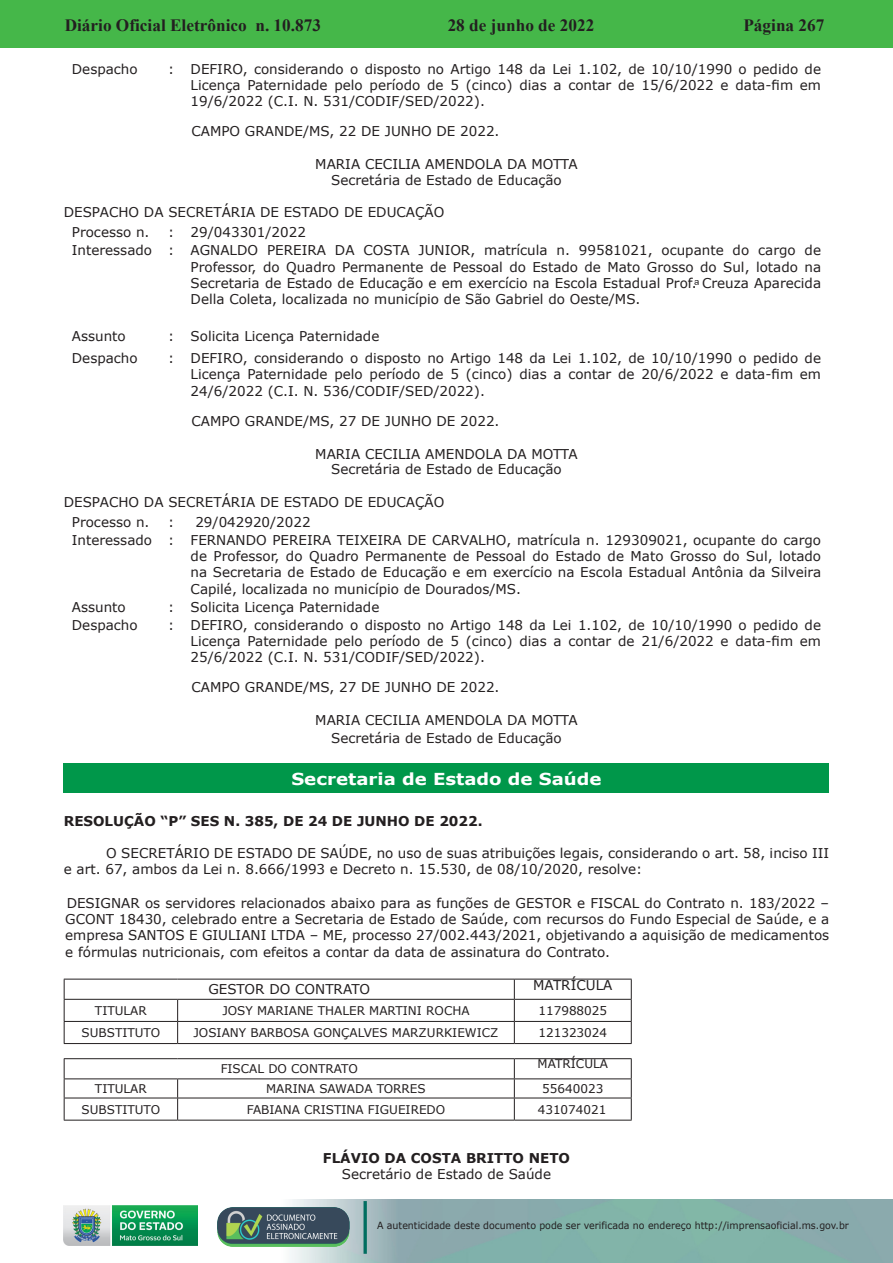
<style>
.page{position:relative;width:893px;height:1263px;background:#fff}
.page>*{position:absolute;margin:0;border:0;box-sizing:border-box;transform-origin:0 0}
.t1{font:700 17.25px "Times New Roman";color:#231f20}
.Atos_Pessoal_Executi{font:700 16.5px "Verdana";color:#fff;scale:1.1 1}
.Normal_wrd_131{font:13.5px/16.2px "Verdana";color:#231f20;text-align:justify}
.Normal_wrd_50{font:13.5px/16.2px "Verdana";color:#231f20}
.Cabeçalho_wrd_3{font:700 13.5px "Verdana";color:#231f20}
.Normal_wrd_50-2{font:700 13.5px "Verdana";color:#231f20}
.Normal_wrd_50-3{font:12px "Verdana";color:#231f20}
.Corpo_de_texto_wrd_6{font:12px "Verdana";color:#231f20}
.Table_Paragraph{font:12px "Verdana";color:#231f20}
.t2{font:9.9px "Verdana";color:#231f20;scale:.95 1}
.s1{font-family:"Arial"}
</style>
<div class="page">
<div style="left:0;top:0;width:893px;height:48px;background:#45b749"></div>
<img style="left:63px;top:1199px;width:830px;height:64px">
<img style="left:364px;top:1202px;width:2px;height:51px">
<img style="left:218px;top:1207px;width:132px;height:39px">
<img style="left:64px;top:1205px;width:134px;height:41px">
<div style="left:64px;top:763px;width:765px;height:30px;background:#00974a"></div>
<hr style="left:64px;top:979px;width:114px;height:1px;background:#231f20">
<hr style="left:178px;top:979px;width:336px;height:1px;background:#231f20">
<hr style="left:514px;top:979px;width:118px;height:1px;background:#231f20">
<hr style="left:64px;top:999px;width:114px;height:1px;background:#231f20">
<hr style="left:178px;top:999px;width:336px;height:1px;background:#231f20">
<hr style="left:514px;top:999px;width:118px;height:1px;background:#231f20">
<hr style="left:64px;top:1021px;width:114px;height:1px;background:#231f20">
<svg style="left:64px;top:979px;width:1px;height:64px"></svg>
<hr style="left:178px;top:1021px;width:336px;height:1px;background:#231f20">
<svg style="left:177px;top:1000px;width:1px;height:43px"></svg>
<hr style="left:514px;top:1021px;width:118px;height:1px;background:#231f20">
<svg style="left:514px;top:979px;width:1px;height:64px"></svg>
<svg style="left:631px;top:979px;width:1px;height:64px"></svg>
<hr style="left:64px;top:1043px;width:114px;height:1px;background:#231f20">
<hr style="left:178px;top:1043px;width:336px;height:1px;background:#231f20">
<hr style="left:514px;top:1043px;width:118px;height:1px;background:#231f20">
<hr style="left:64px;top:1058px;width:114px;height:1px;background:#231f20">
<hr style="left:178px;top:1058px;width:336px;height:1px;background:#231f20">
<hr style="left:514px;top:1058px;width:118px;height:1px;background:#231f20">
<hr style="left:64px;top:1078px;width:114px;height:1px;background:#231f20">
<hr style="left:178px;top:1078px;width:336px;height:1px;background:#231f20">
<hr style="left:514px;top:1078px;width:118px;height:1px;background:#231f20">
<hr style="left:64px;top:1098px;width:114px;height:1px;background:#231f20">
<svg style="left:64px;top:1059px;width:1px;height:61px"></svg>
<hr style="left:178px;top:1098px;width:336px;height:1px;background:#231f20">
<svg style="left:177px;top:1079px;width:1px;height:41px"></svg>
<hr style="left:514px;top:1098px;width:118px;height:1px;background:#231f20">
<svg style="left:514px;top:1059px;width:1px;height:61px"></svg>
<svg style="left:631px;top:1059px;width:1px;height:61px"></svg>
<hr style="left:64px;top:1120px;width:114px;height:1px;background:#231f20">
<hr style="left:178px;top:1120px;width:336px;height:1px;background:#231f20">
<hr style="left:514px;top:1120px;width:118px;height:1px;background:#231f20">
<p class="t1" style="left:65px;top:13px;width:258px">Diário Oficial Eletrônico n. 10.873</p>
<p class="t1" style="left:448px;top:13px;width:148px">28 de junho de 2022</p>
<p class="t1" style="left:743px;top:13px;width:82px">Página 267</p>
<p class="Normal_wrd_131" style="left:72px;top:61px;width:67px">Despacho</p>
<p class="Normal_wrd_131" style="left:168px;top:61px;width:8px">:</p>
<p class="Normal_wrd_131" style="left:191px;top:61px;width:632px">DEFIRO, considerando o disposto no Artigo 148 da Lei 1.102, de 10/10/1990 o pedido de Licença Paternidade pelo período de 5 (cinco) dias a contar de 15/6/2022 e data-fim em 19/6/2022 (C.I. N. 531/CODIF/SED/2022).</p>
<p class="Normal_wrd_131" style="left:191px;top:123px;width:310px">CAMPO GRANDE/MS, 22 DE JUNHO DE 2022.</p>
<p class="Normal_wrd_131" style="left:315px;top:156px;width:264px">MARIA CECILIA AMENDOLA DA MOTTA</p>
<p class="Normal_wrd_131" style="left:331px;top:172px;width:232px">Secretária de Estado de Educação</p>
<p class="Normal_wrd_131" style="left:64px;top:204px;width:382px">DESPACHO DA SECRETÁRIA DE ESTADO DE EDUCAÇÃO</p>
<p class="Normal_wrd_131" style="left:72px;top:224px;width:79px">Processo n.</p>
<p class="Normal_wrd_131" style="left:168px;top:224px;width:8px">:</p>
<p class="Normal_wrd_131" style="left:191px;top:224px;width:117px">29/043301/2022</p>
<p class="Normal_wrd_131" style="left:72px;top:242px;width:82px">Interessado</p>
<p class="Normal_wrd_131" style="left:168px;top:242px;width:8px">:</p>
<p class="Normal_wrd_131" style="left:191px;top:242px;width:632px">AGNALDO PEREIRA DA COSTA JUNIOR, matrícula n. 99581021, ocupante do cargo de Professor, do Quadro Permanente de Pessoal do Estado de Mato Grosso do Sul, lotado na Secretaria de Estado de Educação e em exercício na Escola Estadual Prof.<span class="s1">ͣ</span> Creuza Aparecida Della Coleta, localizada no município de São Gabriel do Oeste/MS.</p>
<p class="Normal_wrd_131" style="left:72px;top:327px;width:55px">Assunto</p>
<p class="Normal_wrd_131" style="left:168px;top:327px;width:8px">:</p>
<p class="Normal_wrd_131" style="left:191px;top:327px;width:190px">Solicita Licença Paternidade</p>
<p class="Normal_wrd_131" style="left:72px;top:350px;width:67px">Despacho</p>
<p class="Normal_wrd_131" style="left:168px;top:350px;width:8px">:</p>
<p class="Normal_wrd_131" style="left:191px;top:350px;width:632px">DEFIRO, considerando o disposto no Artigo 148 da Lei 1.102, de 10/10/1990 o pedido de Licença Paternidade pelo período de 5 (cinco) dias a contar de 20/6/2022 e data-fim em 24/6/2022 (C.I. N. 536/CODIF/SED/2022).</p>
<p class="Normal_wrd_131" style="left:191px;top:413px;width:310px">CAMPO GRANDE/MS, 27 DE JUNHO DE 2022.</p>
<p class="Normal_wrd_131" style="left:315px;top:446px;width:264px">MARIA CECILIA AMENDOLA DA MOTTA</p>
<p class="Normal_wrd_131" style="left:331px;top:461px;width:232px">Secretária de Estado de Educação</p>
<p class="Normal_wrd_131" style="left:64px;top:494px;width:382px">DESPACHO DA SECRETÁRIA DE ESTADO DE EDUCAÇÃO</p>
<p class="Normal_wrd_131" style="left:72px;top:514px;width:79px">Processo n.</p>
<p class="Normal_wrd_131" style="left:168px;top:514px;width:8px">:</p>
<p class="Normal_wrd_131" style="left:195px;top:514px;width:117px">29/042920/2022</p>
<p class="Normal_wrd_131" style="left:72px;top:532px;width:82px">Interessado</p>
<p class="Normal_wrd_131" style="left:168px;top:532px;width:8px">:</p>
<p class="Normal_wrd_131" style="left:191px;top:532px;width:632px">FERNANDO PEREIRA TEIXEIRA DE CARVALHO, matrícula n. 129309021, ocupante do cargo de Professor, do Quadro Permanente de Pessoal do Estado de Mato Grosso do Sul, lotado na Secretaria de Estado de Educação e em exercício na Escola Estadual Antônia da Silveira Capilé, localizada no município de Dourados/MS.</p>
<p class="Normal_wrd_131" style="left:72px;top:598px;width:55px">Assunto</p>
<p class="Normal_wrd_131" style="left:168px;top:598px;width:8px">:</p>
<p class="Normal_wrd_131" style="left:191px;top:598px;width:190px">Solicita Licença Paternidade</p>
<p class="Normal_wrd_131" style="left:72px;top:616px;width:67px">Despacho</p>
<p class="Normal_wrd_131" style="left:168px;top:616px;width:8px">:</p>
<p class="Normal_wrd_131" style="left:191px;top:616px;width:632px">DEFIRO, considerando o disposto no Artigo 148 da Lei 1.102, de 10/10/1990 o pedido de Licença Paternidade pelo período de 5 (cinco) dias a contar de 21/6/2022 e data-fim em 25/6/2022 (C.I. N. 531/CODIF/SED/2022).</p>
<p class="Normal_wrd_131" style="left:191px;top:679px;width:310px">CAMPO GRANDE/MS, 27 DE JUNHO DE 2022.</p>
<p class="Normal_wrd_131" style="left:315px;top:711px;width:264px">MARIA CECILIA AMENDOLA DA MOTTA</p>
<p class="Normal_wrd_131" style="left:331px;top:729px;width:232px">Secretária de Estado de Educação</p>
<p class="Atos_Pessoal_Executi" style="left:291px;top:767px;width:283px">Secretaria de Estado de Saúde</p>
<p class="Cabeçalho_wrd_3" style="left:64px;top:811px;width:420px">RESOLUÇÃO “P” SES N. 385, DE 24 DE JUNHO DE 2022.</p>
<p class="Normal_wrd_50" style="left:64px;top:845px;width:767px;text-indent:43px">O SECRETÁRIO DE ESTADO DE SAÚDE, no uso de suas atribuições legais, considerando o art. 58, inciso III e art. 67, ambos da Lei n. 8.666/1993 e Decreto n. 15.530, de 08/10/2020, resolve:</p>
<p class="Normal_wrd_50" style="left:65px;top:895px;width:765px;text-align:justify">DESIGNAR os servidores relacionados abaixo para as funções de GESTOR e FISCAL do Contrato n. 183/2022 – GCONT 18430, celebrado entre a Secretaria de Estado de Saúde, com recursos do Fundo Especial de Saúde, e a empresa SANTOS E GIULIANI LTDA – ME, processo 27/002.443/2021, objetivando a aquisição de medicamentos e fórmulas nutricionais, com efeitos a contar da data de assinatura do Contrato.</p>
<p class="Normal_wrd_50" style="left:208px;top:981px;width:163px">GESTOR DO CONTRATO</p>
<p class="Normal_wrd_50" style="left:533px;top:977px;width:81px">MATRÍCULA</p>
<p class="Normal_wrd_50-3" style="left:95px;top:1002px;width:53px">TITULAR</p>
<p class="Corpo_de_texto_wrd_6" style="left:222px;top:1002px;width:249px">JOSY MARIANE THALER MARTINI ROCHA</p>
<p class="Corpo_de_texto_wrd_6" style="left:538px;top:1002px;width:70px">117988025</p>
<p class="Normal_wrd_50-3" style="left:82px;top:1024px;width:80px">SUBSTITUTO</p>
<p class="Normal_wrd_50-3" style="left:194px;top:1024px;width:306px">JOSIANY BARBOSA GONÇALVES MARZURKIEWICZ</p>
<p class="Corpo_de_texto_wrd_6" style="left:538px;top:1024px;width:70px">121323024</p>
<p class="Normal_wrd_50-3" style="left:221px;top:1061px;width:139px">FISCAL DO CONTRATO</p>
<p class="Normal_wrd_50-3" style="left:538px;top:1056px;width:72px">MATRÍCULA</p>
<p class="Normal_wrd_50-3" style="left:95px;top:1080px;width:53px">TITULAR</p>
<p class="Corpo_de_texto_wrd_6" style="left:266px;top:1080px;width:161px">MARINA SAWADA TORRES</p>
<p class="Corpo_de_texto_wrd_6" style="left:542px;top:1080px;width:63px">55640023</p>
<p class="Normal_wrd_50-3" style="left:82px;top:1101px;width:80px">SUBSTITUTO</p>
<p class="Normal_wrd_50-3" style="left:247px;top:1101px;width:200px">FABIANA CRISTINA FIGUEIREDO</p>
<p class="Table_Paragraph" style="left:538px;top:1101px;width:70px">431074021</p>
<p class="Normal_wrd_50-2" style="left:323px;top:1149px;width:249px">FLÁVIO DA COSTA BRITTO NETO</p>
<p class="Normal_wrd_50" style="left:342px;top:1166px;width:211px">Secretário de Estado de Saúde</p>
<p class="t2" style="left:377px;top:1219px;width:498px">A autenticidade deste documento pode ser verificada no endereço http://imprensaoficial.ms.gov.br</p>
</div>
